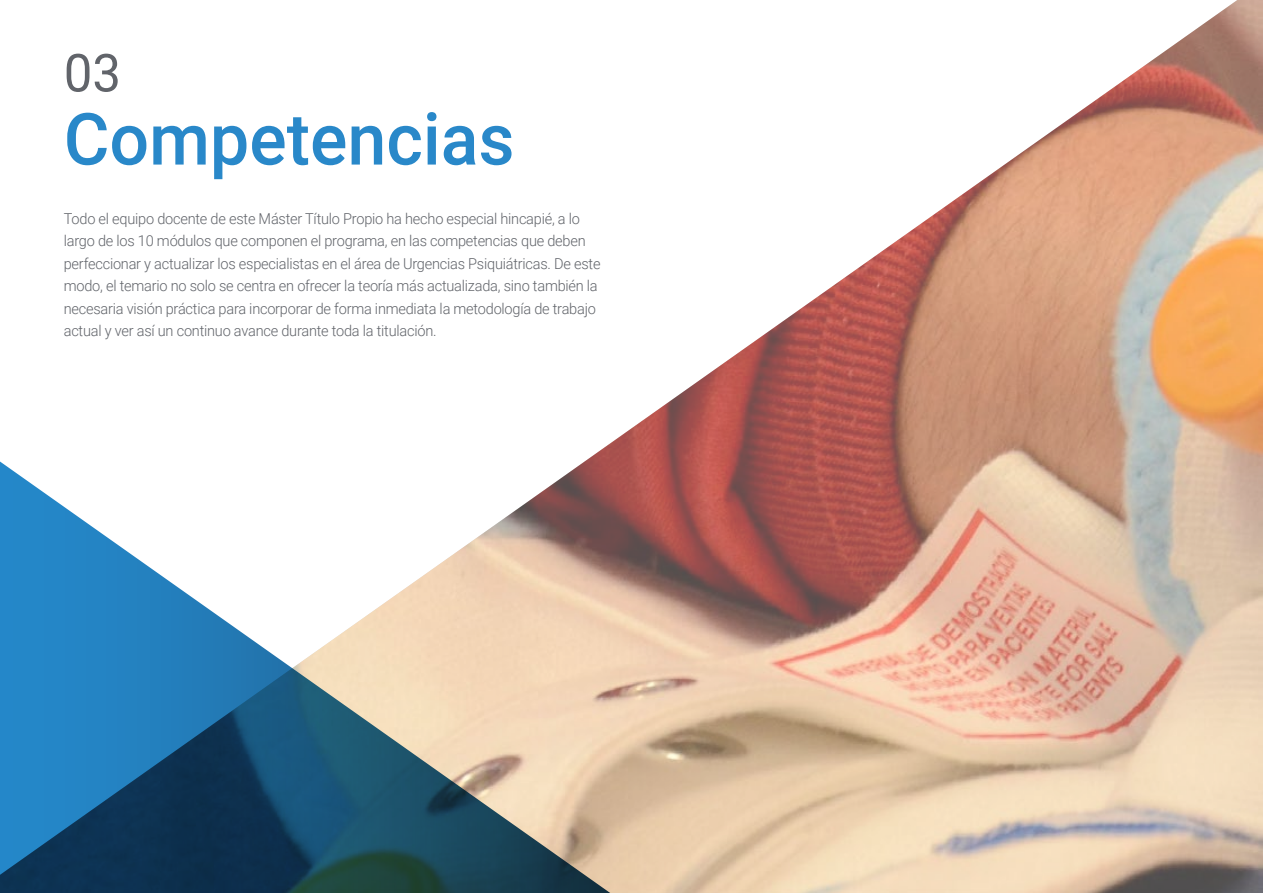
<style>
.page{position:relative;width:1263px;height:893px;background:#fff}
.page>*{position:absolute;margin:0;border:0;box-sizing:border-box;transform-origin:0 0}
.t1{font:500 72px "Roboto";color:#2988c9}
.t2{font:52.5px "Roboto";color:#61646a}
.t3{font:300 15px/22.5px "Roboto";letter-spacing:-.015em;color:#61646a}
</style>
<div class="page">
<img style="left:606px;top:0;width:657px;height:893px">
<svg style="left:0;top:446px;width:640px;height:447px"></svg>
<h2 class="t2" style="left:64px;top:36px;width:59px">03</h2>
<h1 class="t1" style="left:64px;top:89px;width:452px">Competencias</h1>
<p class="t3" style="left:64px;top:207px;width:538px">Todo el equipo docente de este Máster Título Propio ha hecho especial hincapié, a lo largo de los 10 módulos que componen el programa, en las competencias que deben perfeccionar y actualizar los especialistas en el área de Urgencias Psiquiátricas. De este modo, el temario no solo se centra en ofrecer la teoría más actualizada, sino también la necesaria visión práctica para incorporar de forma inmediata la metodología de trabajo actual y ver así un continuo avance durante toda la titulación.</p>
</div>
